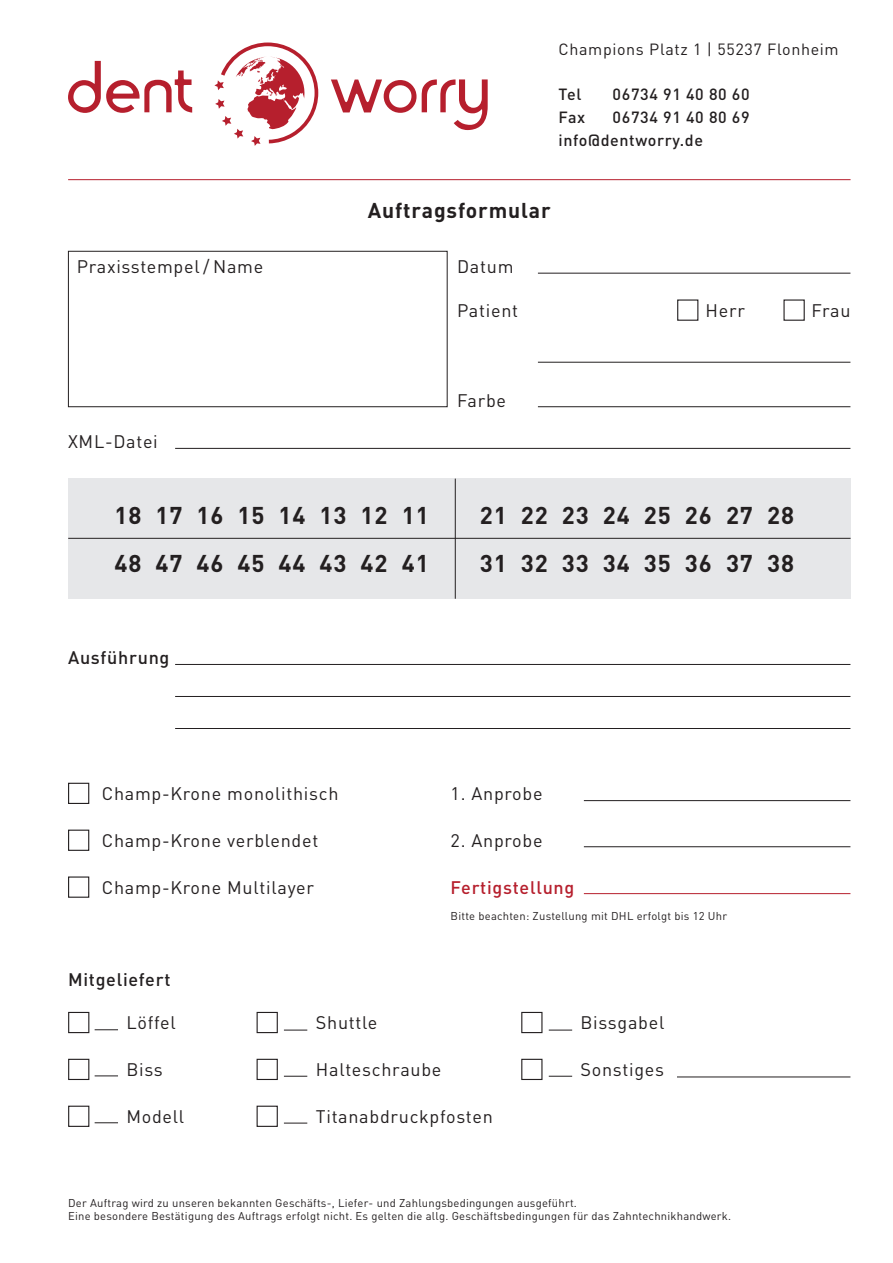
<style>
.page{position:relative;width:893px;height:1263px;background:#fff}
.page>*{position:absolute;margin:0;border:0;box-sizing:border-box;transform-origin:0 0}
.t1{font:700 24px "DIN Pro";letter-spacing:.04em;color:#231f20}
.t2{font:700 21.15px "DIN Pro";letter-spacing:.04em;color:#231f20}
.t3{font:18px "DIN Pro";letter-spacing:.04em;color:#231f20}
.t4{font:500 18px "DIN Pro";letter-spacing:.04em;color:#231f20}
.t5{font:500 18px "DIN Pro";letter-spacing:.04em;color:#b61f2d}
.t6{font:500 16.05px/22.8px "DIN Pro";letter-spacing:.04em;color:#231f20}
.t7{font:16.05px "DIN Pro";letter-spacing:.04em;color:#231f20}
.t8{font:11.25px/13.5px "DIN Pro";letter-spacing:.02em;color:#231f20}
</style>
<div class="page">
<div style="left:68px;top:251px;width:380px;height:156px;border:1px solid #231f20"></div>
<svg style="left:214px;top:43px;width:104px;height:103px"></svg>
<svg style="left:68px;top:61px;width:124px;height:52px"></svg>
<svg style="left:331px;top:80px;width:85px;height:33px"></svg>
<svg style="left:422px;top:79px;width:66px;height:51px"></svg>
<hr style="left:68px;top:179px;width:782px;height:1px;background:#b61f2d">
<hr style="left:538px;top:273px;width:312px;height:1px;background:#231f20">
<hr style="left:175px;top:664px;width:675px;height:1px;background:#231f20">
<hr style="left:175px;top:696px;width:675px;height:1px;background:#231f20">
<hr style="left:175px;top:728px;width:675px;height:1px;background:#231f20">
<hr style="left:584px;top:800px;width:266px;height:1px;background:#231f20">
<svg style="left:95px;top:1029px;width:23px;height:1px"></svg>
<svg style="left:284px;top:1030px;width:23px;height:1px"></svg>
<svg style="left:549px;top:1030px;width:23px;height:1px"></svg>
<svg style="left:95px;top:1075px;width:23px;height:1px"></svg>
<svg style="left:284px;top:1076px;width:23px;height:1px"></svg>
<svg style="left:549px;top:1076px;width:23px;height:1px"></svg>
<hr style="left:677px;top:1076px;width:173px;height:1px;background:#231f20">
<svg style="left:95px;top:1122px;width:23px;height:1px"></svg>
<svg style="left:284px;top:1123px;width:23px;height:1px"></svg>
<hr style="left:584px;top:846px;width:266px;height:1px;background:#231f20">
<hr style="left:584px;top:893px;width:266px;height:1px;background:#b61f2d">
<hr style="left:538px;top:362px;width:312px;height:1px;background:#231f20">
<hr style="left:538px;top:406px;width:312px;height:1px;background:#231f20">
<hr style="left:175px;top:448px;width:675px;height:1px;background:#231f20">
<div style="left:68px;top:479px;width:782px;height:120px;background:#e6e7e9"></div>
<hr style="left:455px;top:479px;width:1px;height:120px;background:#231f20">
<hr style="left:68px;top:538px;width:782px;height:1px;background:#231f20">
<div style="left:68px;top:783px;width:21px;height:21px;border:1px solid #231f20"></div>
<div style="left:677px;top:299px;width:21px;height:22px;border:1px solid #231f20"></div>
<div style="left:783px;top:299px;width:22px;height:22px;border:1px solid #231f20"></div>
<div style="left:68px;top:1012px;width:21px;height:21px;border:1px solid #231f20"></div>
<div style="left:257px;top:1012px;width:21px;height:21px;border:1px solid #231f20"></div>
<div style="left:521px;top:1012px;width:21px;height:21px;border:1px solid #231f20"></div>
<div style="left:521px;top:1059px;width:21px;height:21px;border:1px solid #231f20"></div>
<div style="left:68px;top:830px;width:21px;height:21px;border:1px solid #231f20"></div>
<div style="left:68px;top:1059px;width:21px;height:21px;border:1px solid #231f20"></div>
<div style="left:257px;top:1059px;width:21px;height:21px;border:1px solid #231f20"></div>
<div style="left:68px;top:876px;width:21px;height:22px;border:1px solid #231f20"></div>
<div style="left:68px;top:1106px;width:21px;height:21px;border:1px solid #231f20"></div>
<div style="left:257px;top:1106px;width:21px;height:21px;border:1px solid #231f20"></div>
<h3 class="t7" style="left:559px;top:38px;width:282px">Champions Platz 1 | 55237 Flonheim</h3>
<h3 class="t6" style="left:559px;top:82px;width:24px">Tel</h3>
<h3 class="t6" style="left:613px;top:82px;width:139px">06734 91 40 80 60</h3>
<h3 class="t6" style="left:559px;top:105px;width:28px">Fax</h3>
<h3 class="t6" style="left:559px;top:105px;width:193px;text-indent:54px">06734 91 40 80 69 info@dentworry.de</h3>
<h2 class="t2" style="left:368px;top:196px;width:184px">Auftragsformular</h2>
<h3 class="t3" style="left:77px;top:254px;width:188px">Praxisstempel / Name</h3>
<h3 class="t3" style="left:457px;top:254px;width:58px">Datum</h3>
<h3 class="t3" style="left:457px;top:299px;width:63px">Patient</h3>
<h3 class="t3" style="left:706px;top:298px;width:41px">Herr</h3>
<h3 class="t3" style="left:811px;top:298px;width:41px">Frau</h3>
<h3 class="t3" style="left:68px;top:429px;width:91px">XML-Datei</h3>
<h3 class="t3" style="left:457px;top:388px;width:51px">Farbe</h3>
<h1 class="t1" style="left:114px;top:499px;width:316px">18 17 16 15 14 13 12 11</h1>
<h1 class="t1" style="left:480px;top:499px;width:316px">21 22 23 24 25 26 27 28</h1>
<h1 class="t1" style="left:114px;top:547px;width:316px">48 47 46 45 44 43 42 41</h1>
<h1 class="t1" style="left:480px;top:547px;width:316px">31 32 33 34 35 36 37 38</h1>
<h3 class="t4" style="left:68px;top:646px;width:103px">Ausführung</h3>
<h3 class="t3" style="left:102px;top:781px;width:238px">Champ-Krone monolithisch</h3>
<h3 class="t3" style="left:102px;top:828px;width:218px">Champ-Krone verblendet</h3>
<h3 class="t3" style="left:102px;top:875px;width:214px">Champ-Krone Multilayer</h3>
<h3 class="t4" style="left:68px;top:967px;width:104px">Mitgeliefert</h3>
<h3 class="t3" style="left:451px;top:781px;width:93px">1. Anprobe</h3>
<h3 class="t3" style="left:451px;top:828px;width:93px">2. Anprobe</h3>
<h3 class="t5" style="left:451px;top:875px;width:125px">Fertigstellung</h3>
<p class="t8" style="left:451px;top:908px;width:278px">Bitte beachten: Zustellung mit DHL erfolgt bis 12 Uhr</p>
<h3 class="t3" style="left:126px;top:1011px;width:51px">Löffel</h3>
<h3 class="t3" style="left:316px;top:1011px;width:63px">Shuttle</h3>
<h3 class="t3" style="left:581px;top:1011px;width:85px">Bissgabel</h3>
<h3 class="t3" style="left:581px;top:1057px;width:85px">Sonstiges</h3>
<h3 class="t3" style="left:126px;top:1057px;width:38px">Biss</h3>
<h3 class="t3" style="left:316px;top:1057px;width:127px">Halteschraube</h3>
<h3 class="t3" style="left:126px;top:1104px;width:59px">Modell</h3>
<h3 class="t3" style="left:316px;top:1104px;width:178px">Titanabdruckpfosten</h3>
<p class="t8" style="left:68px;top:1196px;width:664px">Der Auftrag wird zu unseren bekannten Geschäfts-, Liefer- und Zahlungsbedingungen ausgeführt.<br>Eine besondere Bestätigung des Auftrags erfolgt nicht. Es gelten die allg. Geschäftsbedingungen für das Zahntechnikhandwerk.</p>
</div>
